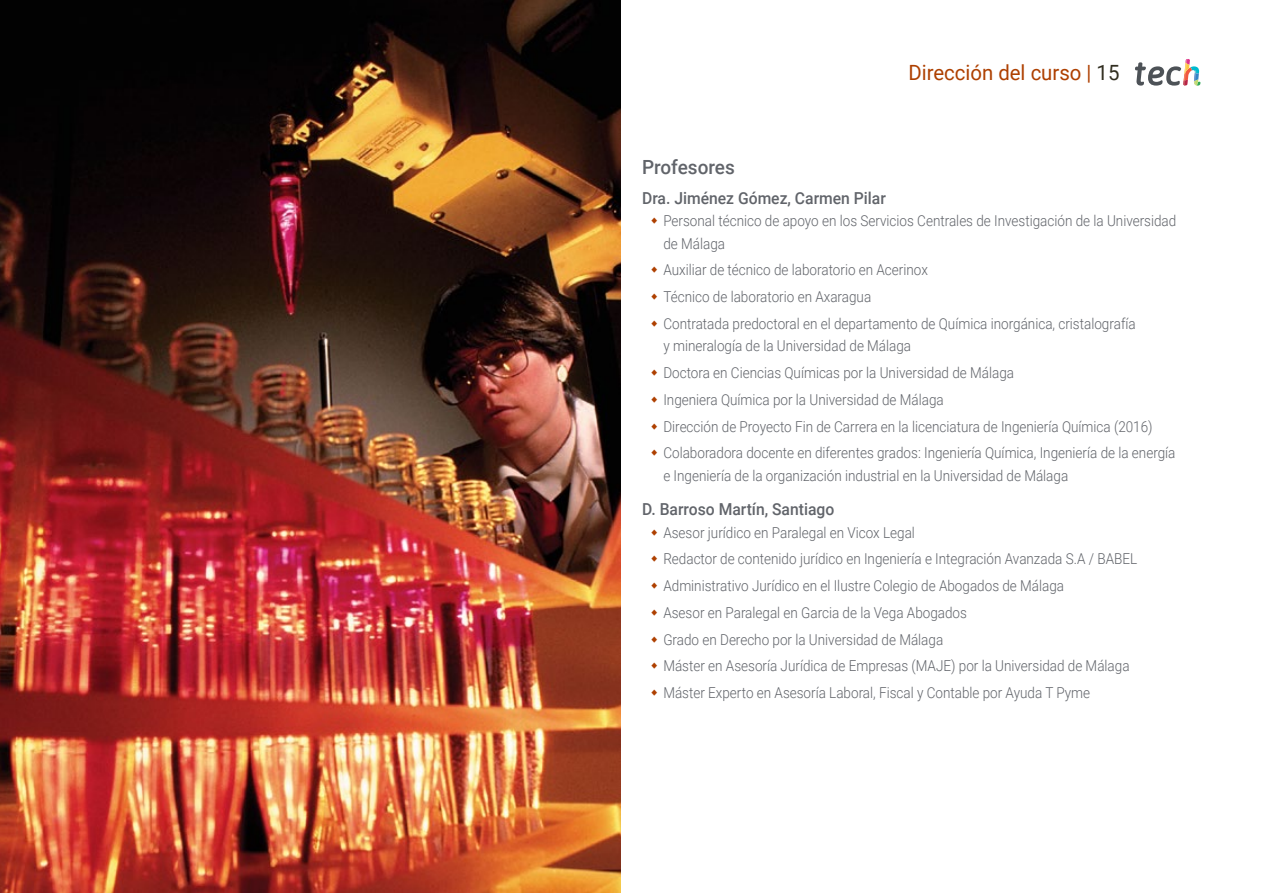
<style>
.page{position:relative;width:1263px;height:893px;background:#fff}
.page>*{position:absolute;margin:0;border:0;box-sizing:border-box;transform-origin:0 0}
.t1{font:21px "Roboto";color:#ae4000}
.t2{font:500 19.5px "Roboto";color:#61646a}
.t3{font:500 16.5px "Roboto";color:#61646a;scale:.95 1}
.t4{font:300 15px/26.7px "Roboto";color:#61646a;scale:.9 1}
.s1{color:#312e20}
</style>
<div class="page">
<svg style="left:1135px;top:59px;width:65px;height:27px"></svg>
<img style="left:0;top:0;width:621px;height:893px">
<h2 class="t2" style="left:642px;top:154px;width:94px">Profesores</h2>
<h1 class="t1" style="left:908px;top:57px;width:213px">Dirección del curso | <span class="s1">15</span></h1>
<p class="t3" style="left:642px;top:186px;width:258px">Dra. Jiménez Gómez, Carmen Pilar</p>
<p class="t4" style="left:663px;top:209px;width:571px;line-height:22.5px">Personal técnico de apoyo en los Servicios Centrales de Investigación de la Universidad de Málaga</p>
<p class="t4" style="left:663px;top:256px;width:526px">Auxiliar de técnico de laboratorio en Acerinox<br>Técnico de laboratorio en Axaragua<br>Contratada predoctoral en el departamento de Química inorgánica, cristalografía</p>
<p class="t4" style="left:663px;top:332px;width:570px">y mineralogía de la Universidad de Málaga<br>Doctora en Ciencias Químicas por la Universidad de Málaga<br>Ingeniera Química por la Universidad de Málaga<br>Dirección de Proyecto Fin de Carrera en la licenciatura de Ingeniería Química (2016)<br>Colaboradora docente en diferentes grados: Ingeniería Química, Ingeniería de la energía</p>
<p class="t4" style="left:663px;top:462px;width:451px">e Ingeniería de la organización industrial en la Universidad de Málaga</p>
<p class="t3" style="left:642px;top:498px;width:204px">D. Barroso Martín, Santiago</p>
<p class="t4" style="left:663px;top:518px;width:528px">Asesor jurídico en Paralegal en Vicox Legal<br>Redactor de contenido jurídico en Ingeniería e Integración Avanzada S.A / BABEL Administrativo Jurídico en el Ilustre Colegio de Abogados de Málaga<br>Asesor en Paralegal en Garcia de la Vega Abogados<br>Grado en Derecho por la Universidad de Málaga<br>Máster en Asesoría Jurídica de Empresas (MAJE) por la Universidad de Málaga Máster Experto en Asesoría Laboral, Fiscal y Contable por Ayuda T Pyme</p>
</div>
